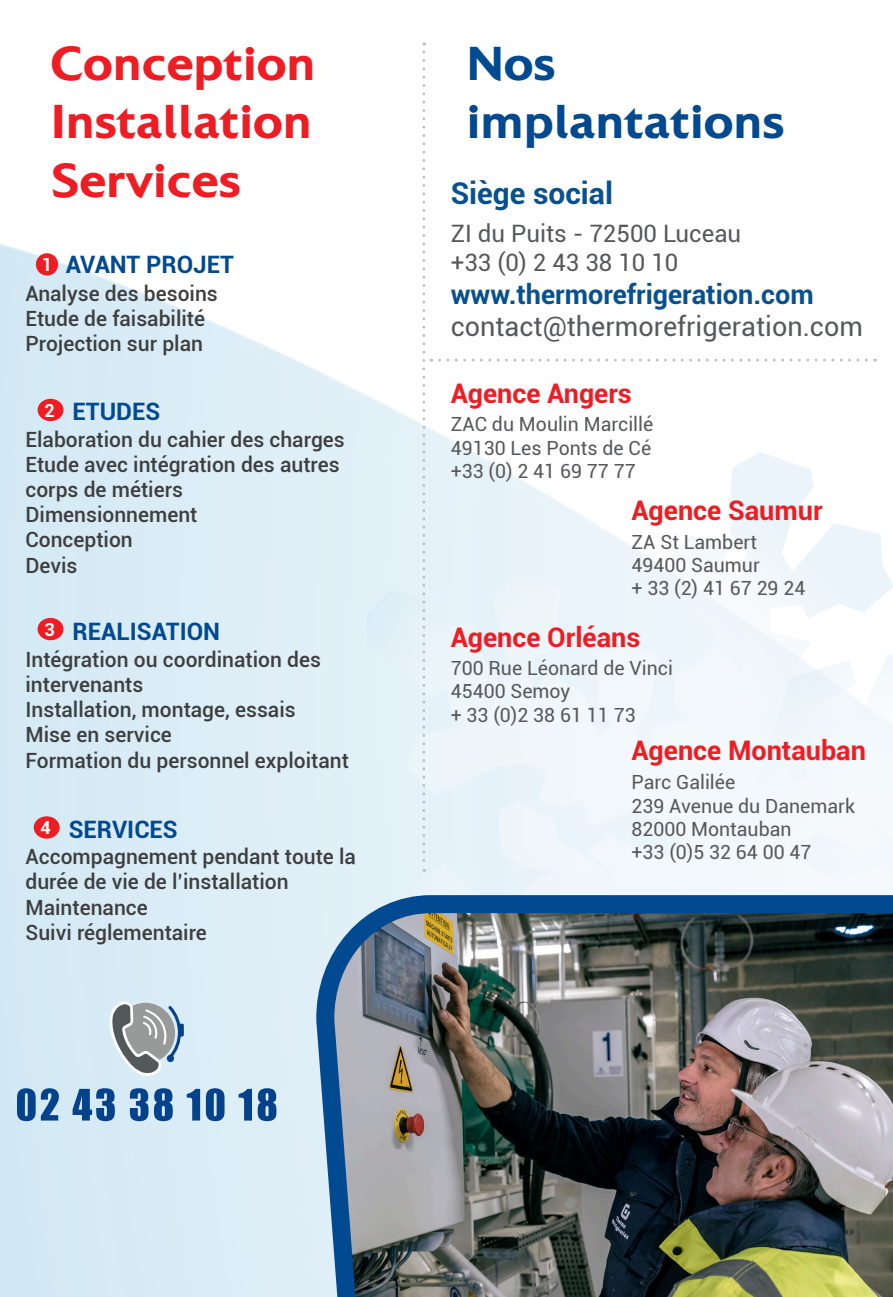
<style>
.page{position:relative;width:893px;height:1297px;background:#fff}
.page>*{position:absolute;margin:0;border:0;box-sizing:border-box;transform-origin:0 0}
.t1{font:700 49.5px "Colosseum";color:#ee1d23}
.t2{font:700 49.5px "Colosseum";color:#014990}
.t3{font:700 30px "Roboto";color:#09508f}
.t4{font:700 27px "Roboto";color:#ee1d23}
.t5{font:27px "Roboto";color:#57585a}
.t6{font:700 27px "Roboto";color:#09508f}
.t7{font:24px "Roboto";color:#57585a}
.t8{font:700 24px "Roboto";color:#014990}
.t9{font:500 21px/25.2px "Roboto";color:#3e3e3f}
.t10{font:19.5px "Roboto";color:#57585a}
.t11{font:700 18px "Roboto";color:#fff}
</style>
<div class="page">
<img style="left:0;top:235px;width:426px;height:1062px">
<img style="left:155px;top:299px;width:738px;height:998px">
<img style="left:307px;top:886px;width:586px;height:411px">
<svg style="left:422px;top:52px;width:3px;height:820px"></svg>
<svg style="left:431px;top:359px;width:435px;height:2px"></svg>
<svg style="left:17px;top:1088px;width:42px;height:33px"></svg>
<svg style="left:73px;top:1088px;width:42px;height:33px"></svg>
<svg style="left:130px;top:1088px;width:43px;height:33px"></svg>
<svg style="left:187px;top:1089px;width:13px;height:31px"></svg>
<svg style="left:206px;top:1088px;width:19px;height:33px"></svg>
<svg style="left:239px;top:1089px;width:13px;height:31px"></svg>
<svg style="left:258px;top:1088px;width:18px;height:33px"></svg>
<div style="left:179px;top:1024px;width:5px;height:12px;background:#05428c;border-radius:2px"></div>
<svg style="left:109px;top:1001px;width:73px;height:77px;background:#a7b1b8"></svg>
<div style="left:36px;top:253px;width:22px;height:23px;background:#ee1d23;border-radius:50%"></div>
<div style="left:38px;top:399px;width:26px;height:22px;background:#ee1d23;border-radius:50%"></div>
<div style="left:38px;top:618px;width:25px;height:22px;background:#ee1d23;border-radius:50%"></div>
<div style="left:34px;top:816px;width:26px;height:23px;background:#ee1d23;border-radius:50%"></div>
<p class="t1" style="left:51px;top:37px;width:266px">Conception</p>
<p class="t1" style="left:51px;top:95px;width:263px">Installation</p>
<p class="t1" style="left:51px;top:154px;width:191px">Services</p>
<p class="t8" style="left:66px;top:248px;width:169px">AVANT PROJET</p>
<p class="t9" style="left:26px;top:280px;width:194px">Analyse des besoins</p>
<p class="t9" style="left:26px;top:305px;width:181px">Etude de faisabilité</p>
<p class="t9" style="left:26px;top:330px;width:179px">Projection sur plan</p>
<p class="t11" style="left:42px;top:252px;width:12px">1</p>
<p class="t8" style="left:73px;top:395px;width:89px">ETUDES</p>
<p class="t9" style="left:26px;top:426px;width:321px">Elaboration du cahier des charges</p>
<p class="t9" style="left:26px;top:451px;width:316px">Etude avec intégration des autres corps de métiers</p>
<p class="t9" style="left:26px;top:501px;width:173px">Dimensionnement</p>
<p class="t9" style="left:26px;top:526px;width:109px">Conception</p>
<p class="t9" style="left:26px;top:552px;width:53px">Devis</p>
<p class="t11" style="left:45px;top:398px;width:12px">2</p>
<p class="t8" style="left:73px;top:614px;width:149px">REALISATION</p>
<p class="t9" style="left:26px;top:646px;width:297px">Intégration ou coordination des intervenants</p>
<p class="t9" style="left:26px;top:696px;width:272px">Installation, montage, essais</p>
<p class="t9" style="left:26px;top:721px;width:148px">Mise en service</p>
<p class="t9" style="left:26px;top:747px;width:325px">Formation du personnel exploitant</p>
<p class="t11" style="left:44px;top:617px;width:12px">3</p>
<p class="t8" style="left:69px;top:812px;width:110px">SERVICES</p>
<p class="t9" style="left:26px;top:843px;width:332px">Accompagnement pendant toute la durée de vie de l’installation</p>
<p class="t9" style="left:26px;top:894px;width:124px">Maintenance</p>
<p class="t9" style="left:26px;top:919px;width:183px">Suivi réglementaire</p>
<p class="t11" style="left:41px;top:815px;width:12px">4</p>
<p class="t2" style="left:467px;top:37px;width:91px">Nos</p>
<p class="t2" style="left:467px;top:95px;width:319px">implantations</p>
<p class="t3" style="left:451px;top:173px;width:164px">Siège social</p>
<p class="t7" style="left:451px;top:217px;width:292px">ZI du Puits - 72500 Luceau</p>
<p class="t7" style="left:451px;top:246px;width:229px">+33 (0) 2 43 38 10 10</p>
<p class="t6" style="left:451px;top:275px;width:364px">www.thermorefrigeration.com</p>
<p class="t5" style="left:451px;top:308px;width:414px">contact@thermorefrigeration.com</p>
<p class="t4" style="left:451px;top:374px;width:183px">Agence Angers</p>
<p class="t10" style="left:451px;top:411px;width:204px">ZAC du Moulin Marcillé</p>
<p class="t10" style="left:451px;top:434px;width:202px">49130 Les Ponts de Cé</p>
<p class="t10" style="left:451px;top:457px;width:186px">+33 (0) 2 41 69 77 77</p>
<p class="t4" style="left:631px;top:492px;width:193px">Agence Saumur</p>
<p class="t10" style="left:631px;top:528px;width:127px">ZA St Lambert</p>
<p class="t10" style="left:631px;top:551px;width:130px">49400 Saumur</p>
<p class="t10" style="left:631px;top:575px;width:175px">+ 33 (2) 41 67 29 24</p>
<p class="t4" style="left:451px;top:618px;width:191px">Agence Orléans</p>
<p class="t10" style="left:451px;top:654px;width:224px">700 Rue Léonard de Vinci</p>
<p class="t10" style="left:451px;top:678px;width:121px">45400 Semoy</p>
<p class="t10" style="left:451px;top:701px;width:186px">+ 33 (0)2 38 61 11 73</p>
<p class="t4" style="left:631px;top:731px;width:236px">Agence Montauban</p>
<p class="t10" style="left:631px;top:769px;width:105px">Parc Galilée</p>
<p class="t10" style="left:631px;top:792px;width:225px">239 Avenue du Danemark</p>
<p class="t10" style="left:631px;top:815px;width:162px">82000 Montauban</p>
<p class="t10" style="left:631px;top:839px;width:182px">+33 (0)5 32 64 00 47</p>
</div>
